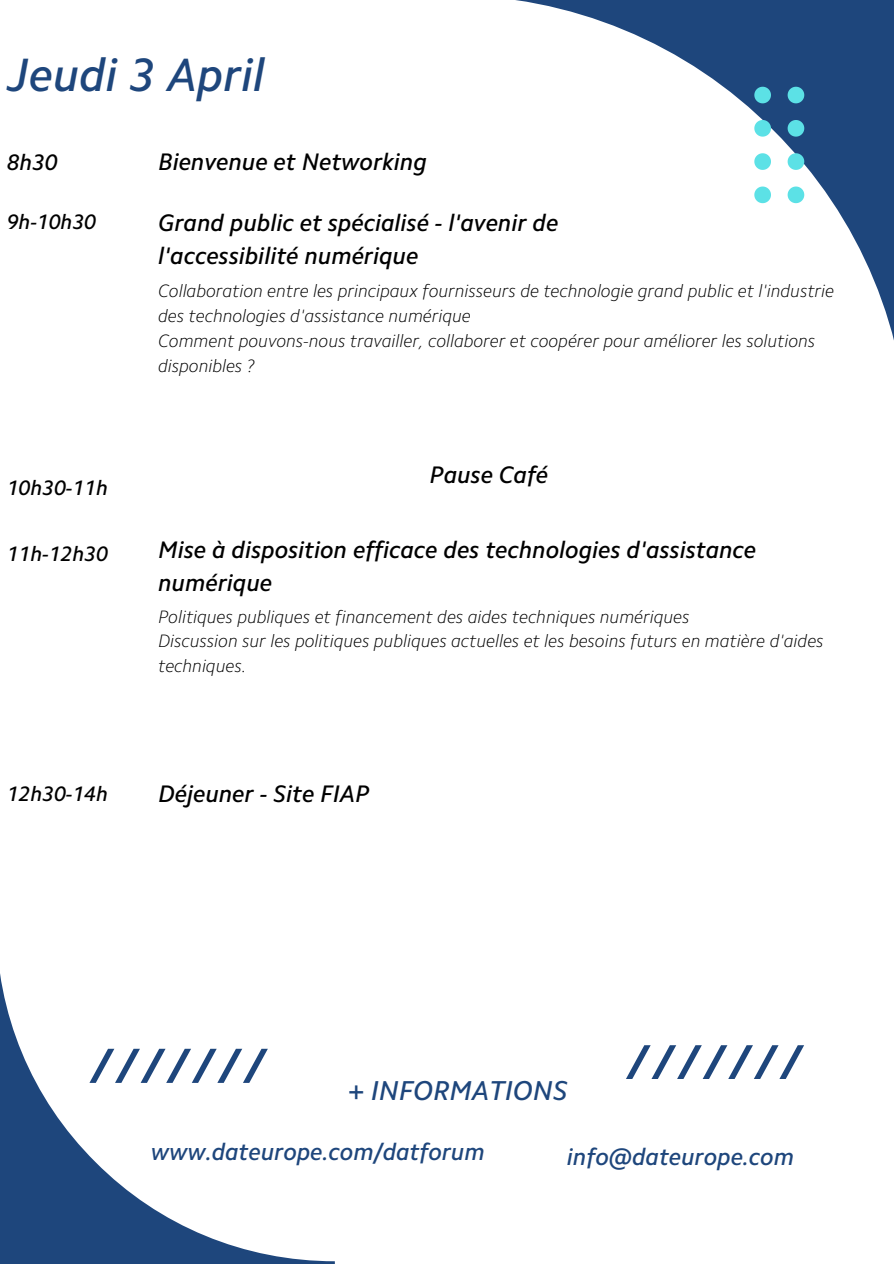
<style>
.page{position:relative;width:894px;height:1264px;background:#fff}
.page>*{position:absolute;margin:0;border:0;box-sizing:border-box;transform-origin:0 0}
.t1{font:italic 500 46.95px "Camphor Pro";color:#1e467c}
.t2{font:italic 500 27.45px "Camphor Pro";color:#1e467c}
.t3{font:italic 500 24px/32.7px "Camphor Pro";color:#000}
.t4{font:italic 500 24px "Camphor Pro";color:#1e467c}
.t5{font:italic 500 22.5px "Camphor Pro";color:#000}
.t6{font:italic 500 21px "Camphor Pro";color:#000}
.t7{font:italic 100 18px/24.8px "Camphor Pro";color:#000}
</style>
<div class="page">
<svg style="left:515px;top:0;width:378px;height:336px"></svg>
<svg style="left:0;top:973px;width:335px;height:290px"></svg>
<svg style="left:754px;top:87px;width:16px;height:16px"></svg>
<svg style="left:754px;top:120px;width:16px;height:17px"></svg>
<svg style="left:754px;top:153px;width:16px;height:17px"></svg>
<svg style="left:754px;top:186px;width:16px;height:17px"></svg>
<svg style="left:787px;top:87px;width:16px;height:16px"></svg>
<svg style="left:787px;top:120px;width:16px;height:17px"></svg>
<svg style="left:787px;top:153px;width:16px;height:17px"></svg>
<svg style="left:787px;top:186px;width:16px;height:17px"></svg>
<svg style="left:89px;top:1048px;width:179px;height:34px"></svg>
<svg style="left:626px;top:1045px;width:177px;height:33px"></svg>
<p class="t1" style="left:7px;top:56px;width:259px">Jeudi 3 April</p>
<h4 class="t5" style="left:7px;top:154px;width:52px">8h30</h4>
<h5 class="t3" style="left:158px;top:148px;width:270px">Bienvenue et Networking</h5>
<h5 class="t6" style="left:7px;top:214px;width:91px">9h-10h30</h5>
<h4 class="t6" style="left:7px;top:480px;width:103px">10h30-11h</h4>
<h4 class="t3" style="left:158px;top:209px;width:401px">Grand public et spécialisé - l'avenir de l'accessibilité numérique</h4>
<p class="t7" style="left:158px;top:281px;width:677px">Collaboration entre les principaux fournisseurs de technologie grand public et l'industrie des technologies d'assistance numérique</p>
<p class="t7" style="left:158px;top:330px;width:658px">Comment pouvons-nous travailler, collaborer et coopérer pour améliorer les solutions disponibles ?</p>
<p class="t3" style="left:429px;top:461px;width:120px">Pause Café</p>
<p class="t6" style="left:7px;top:546px;width:103px">11h-12h30</p>
<h5 class="t3" style="left:158px;top:536px;width:599px">Mise à disposition efficace des technologies d'assistance numérique</h5>
<h4 class="t7" style="left:158px;top:606px;width:532px">Politiques publiques et financement des aides techniques numériques</h4>
<h3 class="t7" style="left:158px;top:630px;width:666px">Discussion sur les politiques publiques actuelles et les besoins futurs en matière d'aides techniques.</h3>
<h3 class="t6" style="left:7px;top:785px;width:103px">12h30-14h</h3>
<p class="t3" style="left:158px;top:779px;width:212px">Déjeuner - Site FIAP</p>
<h5 class="t2" style="left:348px;top:1079px;width:220px">+ INFORMATIONS</h5>
<p class="t4" style="left:151px;top:1142px;width:335px">www.dateurope.com/datforum</p>
<p class="t4" style="left:566px;top:1147px;width:228px">info@dateurope.com</p>
</div>
